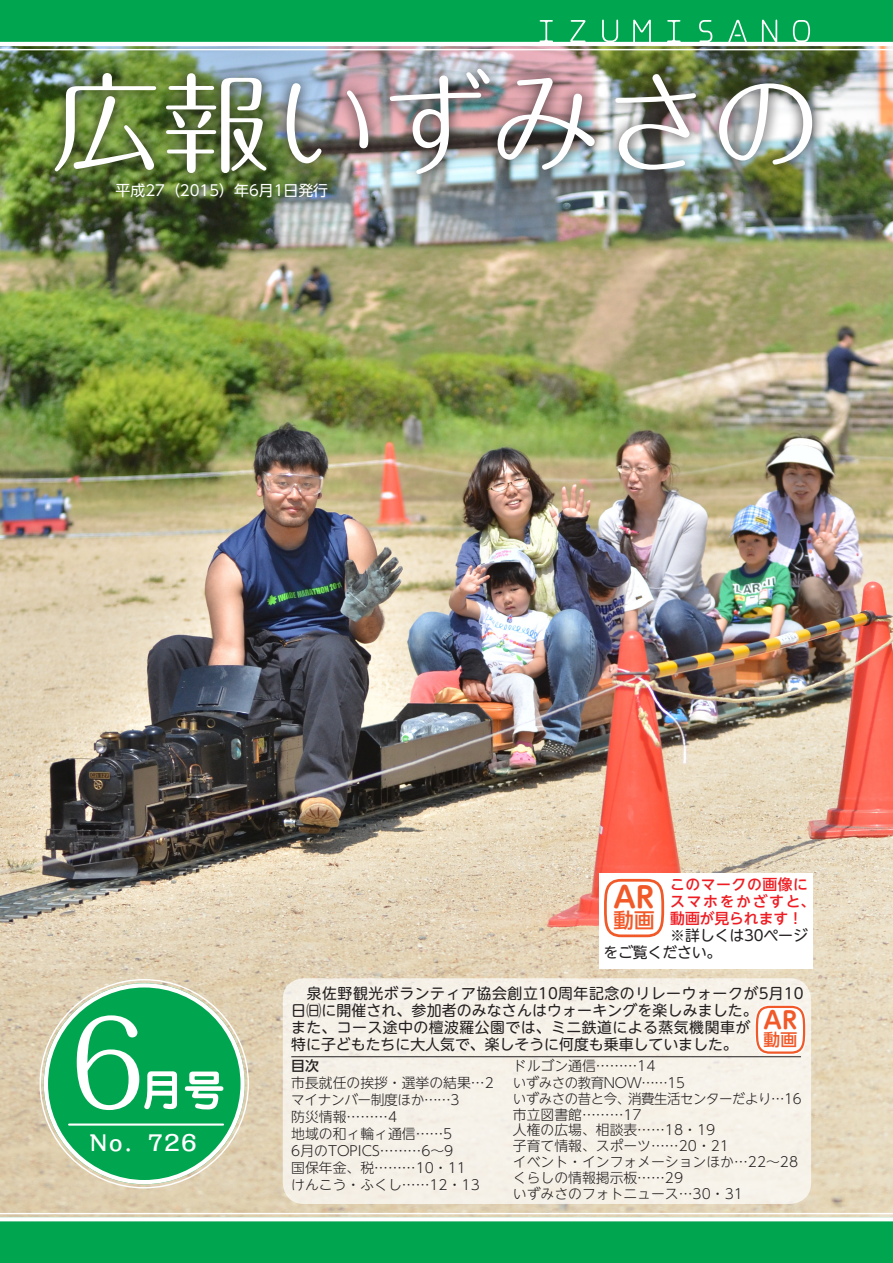
<style>
.page{position:relative;width:893px;height:1263px;background:#fff}
.page>*{position:absolute;margin:0;border:0;box-sizing:border-box;transform-origin:0 0}
.t1{font:28.65px "UD Shin M Go Pro De Bold 90 msp RKSJ H";color:#f15929}
.t2{font:23.55px "UD Shin M Go Pro De Bold 90 msp RKSJ H";color:#f15929}
.見出し_先頭行{font:500 22.35px "Kakumin Pro";color:#fff}
.t3{font:20.55px "UD Shin Go NT Pro Medium 90 msp RKSJ H";color:#f15929}
.t4{font:16.8px "UD Shin Go NT Pro Medium 90 msp RKSJ H";color:#f15929}
.新行末約物半角{font:14.85px/17px "UD Shin M Go Pro";letter-spacing:.01em;color:#231f20}
.新行末約物半角-2{font:500 14.85px/17px "UD Shin Go NT Pro";letter-spacing:.03em;color:#ee1d23}
.新行末約物半角-3{font:14.85px/17px "UD Shin M Go Pro";letter-spacing:-.01em;color:#231f20}
.新行末約物半角-4{font:14.85px "UD Shin Go NT Pro";color:#fff}
.t5{font:300 13.8px "UD Shin Go NT Pro";color:#231f20}
.t6{font:300 13.8px "UD Shin Go NT Pro";letter-spacing:-.03em;color:#231f20}
.新行末約物半角-5{font:500 13.8px "UD Shin Go NT Pro";color:#231f20}
</style>
<div class="page">
<img style="left:0;top:51px;width:893px;height:1161px">
<div style="left:283px;top:978px;width:528px;height:226px;background:#f6f1e8;border-radius:21px"></div>
<hr style="left:291px;top:1056px;width:510px;height:1px;background:#231f20">
<div style="left:44px;top:983px;width:201px;height:201px;background:#00a54f;border-radius:50%"></div>
<div style="left:44px;top:983px;width:201px;height:201px;border:4px solid #fff;border-radius:50%"></div>
<svg style="left:185px;top:1071px;width:38px;height:38px"></svg>
<svg style="left:77px;top:1015px;width:100px;height:95px"></svg>
<hr style="left:69px;top:1123px;width:154px;height:2px;background:#fff">
<svg style="left:593px;top:695px;width:219px;height:462px"></svg>
<img style="left:0;top:46px;width:893px;height:5px">
<img style="left:42px;top:55px;width:784px;height:132px">
<img style="left:55px;top:68px;width:757px;height:106px">
<svg style="left:0;top:1212px;width:893px;height:5px"></svg>
<svg style="left:0;top:1217px;width:893px;height:46px;background:#17ad5f"></svg>
<div style="left:0;top:0;width:893px;height:42px;background:#00a54f"></div>
<p class="新行末約物半角-4" style="left:116px;top:178px;width:214px">平成27（2015）年6月1日発行</p>
<p class="新行末約物半角-2" style="left:670px;top:875px;width:147px">このマークの画像にスマホをかざすと、動画が見られます!</p>
<p class="新行末約物半角-3" style="left:603px;top:926px;width:206px;text-indent:67px">※詳しくは30ページをご覧ください。</p>
<p class="t1" style="left:613px;top:873px;width:42px">AR</p>
<p class="t3" style="left:613px;top:903px;width:43px">動画</p>
<p class="見出し_先頭行" style="left:90px;top:1125px;width:108px">No．726</p>
<p class="新行末約物半角" style="left:291px;top:984px;width:514px">　泉佐野観光ボランティア協会創立10周年記念のリレーウォークが5月10日㈰に開催され、参加者のみなさんはウォーキングを楽しみました。<br>また、コース途中の檀波羅公園では、ミニ鉄道による蒸気機関車が<br>特に子どもたちに大人気で、楽しそうに何度も乗車していました。</p>
<p class="新行末約物半角-5" style="left:291px;top:1054px;width:29px">目次</p>
<p class="t5" style="left:291px;top:1072px;width:204px">市長就任の挨拶・選挙の結果...2</p>
<p class="t6" style="left:291px;top:1089px;width:170px">マイナンバー制度ほか......3</p>
<p class="t5" style="left:291px;top:1106px;width:107px">防災情報.........4</p>
<p class="t5" style="left:291px;top:1123px;width:163px">地域の和ィ輪ィ通信......5</p>
<p class="t5" style="left:291px;top:1140px;width:164px">6月のTOPICS.........6〜9</p>
<p class="t5" style="left:291px;top:1157px;width:176px">国保年金、税.........10・11</p>
<p class="t5" style="left:291px;top:1174px;width:190px">けんこう・ふくし......12・13</p>
<p class="t2" style="left:764px;top:1001px;width:35px">AR</p>
<p class="t4" style="left:764px;top:1026px;width:35px">動画</p>
<p class="t5" style="left:513px;top:1054px;width:144px">ドルゴン通信.........14</p>
<p class="t6" style="left:513px;top:1071px;width:173px">いずみさの教育NOW......15</p>
<p class="t6" style="left:628px;top:1087px;width:175px">消費生活センターだより...16</p>
<p class="t6" style="left:513px;top:1087px;width:119px">いずみさの昔と今、</p>
<p class="t5" style="left:513px;top:1103px;width:130px">市立図書館.........17</p>
<p class="t5" style="left:513px;top:1119px;width:204px">人権の広場、相談表......18・19</p>
<p class="t5" style="left:513px;top:1135px;width:218px">子育て情報、スポーツ......20・21</p>
<p class="t5" style="left:513px;top:1151px;width:287px">イベント・インフォメーションほか...22〜28</p>
<p class="t5" style="left:513px;top:1167px;width:172px">くらしの情報掲示板......29</p>
<p class="t5" style="left:513px;top:1183px;width:231px">いずみさのフォトニュース...30・31</p>
</div>
